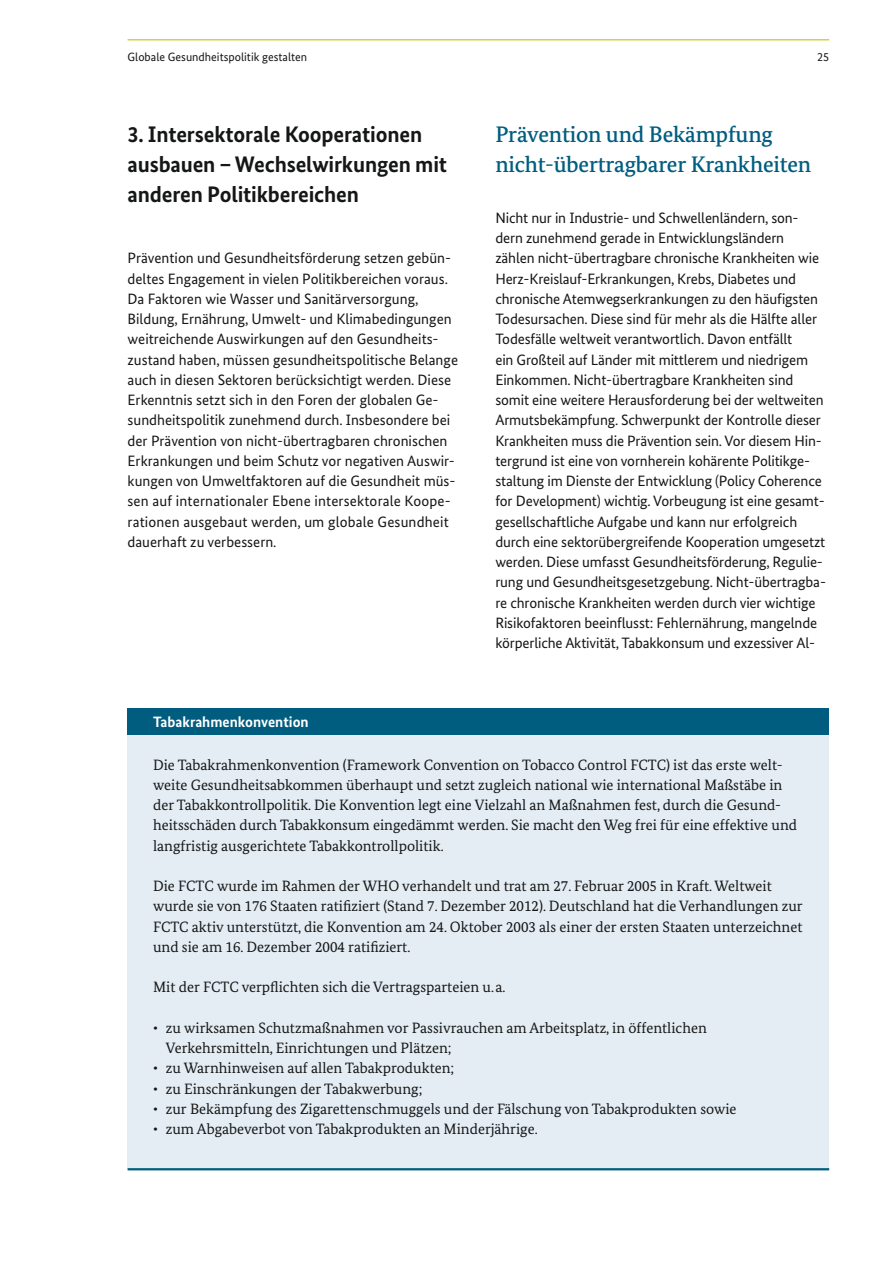
<style>
.page{position:relative;width:893px;height:1263px;background:#fff}
.page>*{position:absolute;margin:0;border:0;box-sizing:border-box;transform-origin:0 0}
.t1{font:700 22.5px/30px "Bundes Sans";letter-spacing:-.01em;color:#151616}
.t2{font:500 22.5px/30px "Bundes Serif";letter-spacing:-.01em;color:#005d7f}
.t3{font:15px/20.2px "Bundes Sans";letter-spacing:-.01em;color:#151616}
.t4{font:15px/20.2px "Bundes Serif";color:#151616}
.t5{font:700 15px "Bundes Sans";color:#fff}
.t6{font:12px "Bundes Sans";color:#151616}
</style>
<div class="page">
<hr style="left:128px;top:39px;width:701px;height:2px;background:#cfd53b">
<div style="left:128px;top:708px;width:701px;height:27px;background:#005d7f"></div>
<div style="left:128px;top:735px;width:701px;height:434px;background:#e4edf4"></div>
<hr style="left:128px;top:1168px;width:701px;height:2px;background:#005d7f">
<p class="t6" style="left:128px;top:49px;width:181px">Globale Gesundheitspolitik gestalten</p>
<p class="t6" style="left:817px;top:49px;width:13px">25</p>
<h1 class="t1" style="left:128px;top:119px;width:321px">3. Intersektorale Kooperationen ausbauen – Wechselwirkungen mit anderen Politikbereichen</h1>
<p class="t3" style="left:128px;top:248px;width:332px">Prävention und Gesundheitsförderung setzen gebün&shy;deltes Engagement in vielen Politikbereichen voraus.<br>Da Faktoren wie Wasser und Sanitärversorgung, Bildung, Ernährung, Umwelt- und Klimabedingungen weitreichende Auswirkungen auf den Gesundheits&shy;zustand haben, müssen gesundheitspolitische Belange auch in diesen Sektoren berücksichtigt werden. Diese Erkenntnis setzt sich in den Foren der globalen Ge&shy;sundheitspolitik zunehmend durch. Insbesondere bei der Prävention von nicht-übertragbaren chronischen Erkrankungen und beim Schutz vor negativen Auswir&shy;kungen von Umweltfaktoren auf die Gesundheit müs&shy;sen auf internationaler Ebene intersektorale Koope&shy;rationen ausgebaut werden, um globale Gesundheit dauerhaft zu verbessern.</p>
<h1 class="t2" style="left:495px;top:119px;width:317px">Prävention und Bekämpfung nicht-übertragbarer Krankheiten</h1>
<p class="t3" style="left:495px;top:207px;width:332px">Nicht nur in Industrie- und Schwellenländern, son&shy;dern zunehmend gerade in Entwicklungsländern zählen nicht-übertragbare chronische Krankheiten wie Herz-Kreislauf-Erkrankungen, Krebs, Diabetes und chronische Atemwegserkrankungen zu den häufigsten Todesursachen. Diese sind für mehr als die Hälfte aller Todesfälle weltweit verantwortlich. Davon entfällt<br>ein Großteil auf Länder mit mittlerem und niedrigem Einkommen. Nicht-übertragbare Krankheiten sind somit eine weitere Herausforderung bei der weltweiten Armutsbekämpfung. Schwerpunkt der Kontrolle dieser Krankheiten muss die Prävention sein. Vor diesem Hin&shy;tergrund ist eine von vornherein kohärente Politikge&shy;staltung im Dienste der Entwicklung (Policy Coherence for Development) wichtig. Vorbeugung ist eine gesamt&shy;gesellschaftliche Aufgabe und kann nur erfolgreich durch eine sektorübergreifende Kooperation umgesetzt werden. Diese umfasst Gesundheitsförderung, Regulie&shy;rung und Gesundheitsgesetzgebung. Nicht-übertragba&shy;re chronische Krankheiten werden durch vier wichtige Risikofaktoren beeinflusst: Fehlernährung, mangelnde körperliche Aktivität, Tabakkonsum und exzessiver Al-</p>
<p class="t5" style="left:153px;top:713px;width:157px">Tabakrahmenkonvention</p>
<p class="t4" style="left:153px;top:754px;width:646px">Die Tabakrahmenkonvention (Framework Convention on Tobacco Control FCTC) ist das erste welt&shy;weite Gesundheitsabkommen überhaupt und setzt zugleich national wie international Maßstäbe in der Tabakkontrollpolitik. Die Konvention legt eine Vielzahl an Maßnahmen fest, durch die Gesund&shy;heitsschäden durch Tabakkonsum eingedämmt werden. Sie macht den Weg frei für eine effektive und langfristig ausgerichtete Tabakkontrollpolitik.</p>
<p class="t4" style="left:153px;top:876px;width:651px">Die FCTC wurde im Rahmen der WHO verhandelt und trat am 27. Februar 2005 in Kraft. Weltweit wurde sie von 176 Staaten ratifiziert (Stand 7. Dezember 2012). Deutschland hat die Verhandlungen zur FCTC aktiv unterstützt, die Konvention am 24. Oktober 2003 als einer der ersten Staaten unterzeichnet und sie am 16. Dezember 2004 ratifiziert.</p>
<p class="t4" style="left:153px;top:977px;width:354px">Mit der FCTC verpflichten sich die Vertragsparteien u.a.</p>
<p class="t4" style="left:166px;top:1017px;width:542px;text-indent:-13px">• zu wirksamen Schutzmaßnahmen vor Passivrauchen am Arbeitsplatz, in öffentlichen<br>Verkehrsmitteln, Einrichtungen und Plätzen;</p>
<p class="t4" style="left:153px;top:1058px;width:303px">• zu Warnhinweisen auf allen Tabakprodukten;</p>
<p class="t4" style="left:153px;top:1078px;width:271px">• zu Einschränkungen der Tabakwerbung;</p>
<p class="t4" style="left:153px;top:1098px;width:585px">• zur Bekämpfung des Zigarettenschmuggels und der Fälschung von Tabakprodukten sowie</p>
<p class="t4" style="left:153px;top:1119px;width:386px">• zum Abgabeverbot von Tabakprodukten an Minderjährige.</p>
</div>
